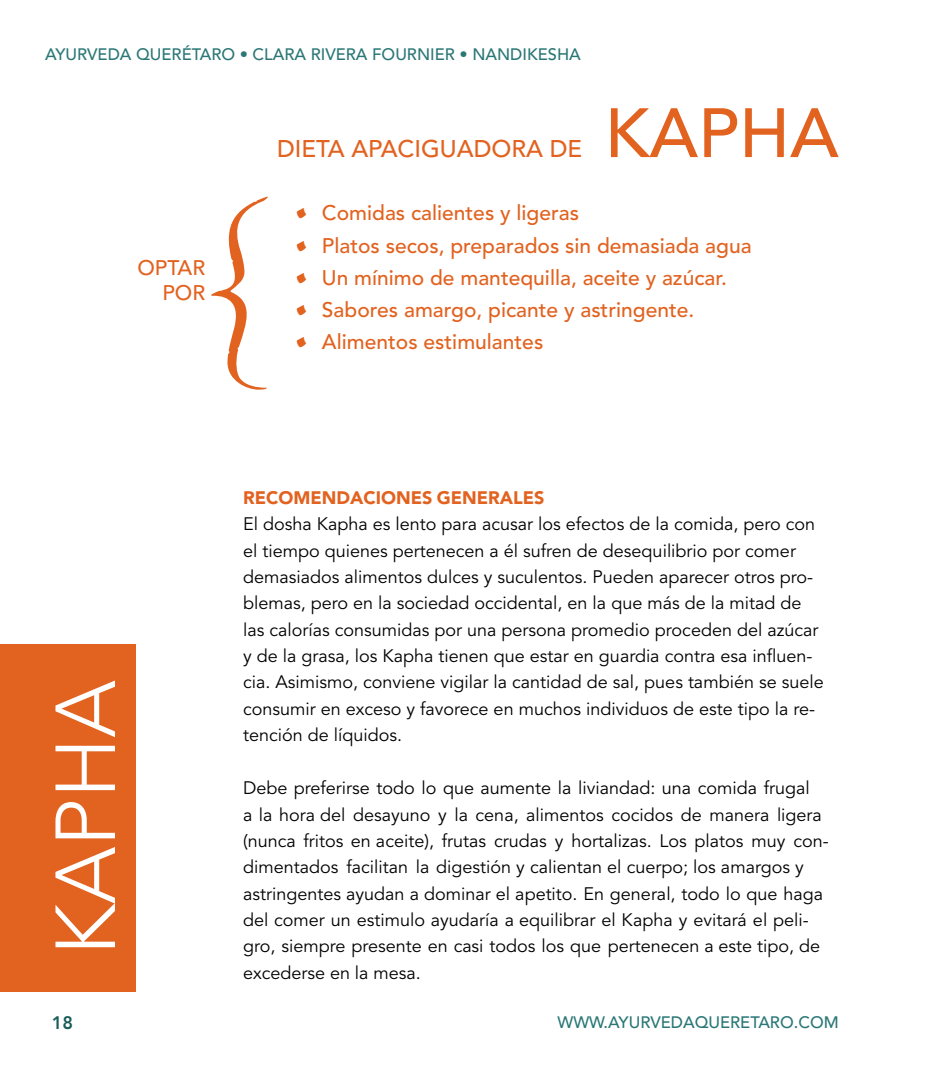
<style>
.page{position:relative;width:940px;height:1080px;background:#fff}
.page>*{position:absolute;margin:0;border:0;box-sizing:border-box;transform-origin:0 0}
.t1{font:300 84px "Avenir LT Std";color:#fff}
.t2{font:500 69px "Avenir LT Std";color:#e2621f}
.t3{font:500 24px "Avenir LT Std";color:#e2621f}
.t4{font:500 21px/25.2px "Avenir LT Std";color:#e2621f;text-align:right}
.t5{font:18px/26.4px "Avenir LT Std";color:#000}
.t6{font:900 18px "Avenir LT Std";color:#e2621f}
.t7{font:800 18px "Avenir LT Std";color:#1a5d5b}
.t8{font:500 16.5px "Avenir LT Std";color:#2a7776}
.s1{font-family:"Brioso Pro";font-weight:700;font-size:34.5px}
</style>
<div class="page">
<svg style="left:211px;top:196px;width:57px;height:194px"></svg>
<div style="left:0;top:644px;width:135px;height:348px;background:#e2621f"></div>
<p class="t8" style="left:45px;top:45px;width:537px">AYURVEDA QUERÉTARO • CLARA RIVERA FOURNIER • NANDIKESHA</p>
<h3 class="t3" style="left:277px;top:135px;width:306px">DIETA APACIGUADORA DE</h3>
<h2 class="t2" style="left:604px;top:93px;width:235px">KAPHA</h2>
<p class="t4" style="left:137px;top:255px;width:69px">OPTAR<br>POR</p>
<p class="t4" style="left:295px;top:201px;width:286px"><span class="s1">•</span> Comidas calientes y ligeras</p>
<p class="t4" style="left:295px;top:233px;width:458px"><span class="s1">•</span> Platos secos, preparados sin demasiada agua</p>
<p class="t4" style="left:295px;top:266px;width:433px"><span class="s1">•</span> Un mínimo de mantequilla, aceite y azúcar.</p>
<p class="t4" style="left:295px;top:298px;width:401px"><span class="s1">•</span> Sabores amargo, picante y astringente.</p>
<p class="t4" style="left:295px;top:330px;width:250px"><span class="s1">•</span> Alimentos estimulantes</p>
<h1 class="t1" style="left:37px;top:955px;width:277px;rotate:-90deg">KAPHA</h1>
<p class="t6" style="left:243px;top:487px;width:303px">RECOMENDACIONES GENERALES</p>
<p class="t5" style="left:243px;top:511px;width:582px">El dosha Kapha es lento para acusar los efectos de la comida, pero con el tiempo quienes pertenecen a él sufren de desequilibrio por comer demasiados alimentos dulces y suculentos. Pueden aparecer otros pro&shy;blemas, pero en la sociedad occidental, en la que más de la mitad de las calorías consumidas por una persona promedio proceden del azúcar y de la grasa, los Kapha tienen que estar en guardia contra esa influen&shy;cia. Asimismo, conviene vigilar la cantidad de sal, pues también se suele consumir en exceso y favorece en muchos individuos de este tipo la re&shy;tención de líquidos.</p>
<p class="t5" style="left:243px;top:775px;width:587px">Debe preferirse todo lo que aumente la liviandad: una comida frugal<br>a la hora del desayuno y la cena, alimentos cocidos de manera ligera (nunca fritos en aceite), frutas crudas y hortalizas. Los platos muy con&shy;dimentados facilitan la digestión y calientan el cuerpo; los amargos y astringentes ayudan a dominar el apetito. En general, todo lo que haga del comer un estimulo ayudaría a equilibrar el Kapha y evitará el peli&shy;gro, siempre presente en casi todos los que pertenecen a este tipo, de excederse en la mesa.</p>
<p class="t7" style="left:52px;top:1012px;width:23px">18</p>
<p class="t8" style="left:557px;top:1013px;width:283px">WWW.AYURVEDAQUERETARO.COM</p>
</div>
